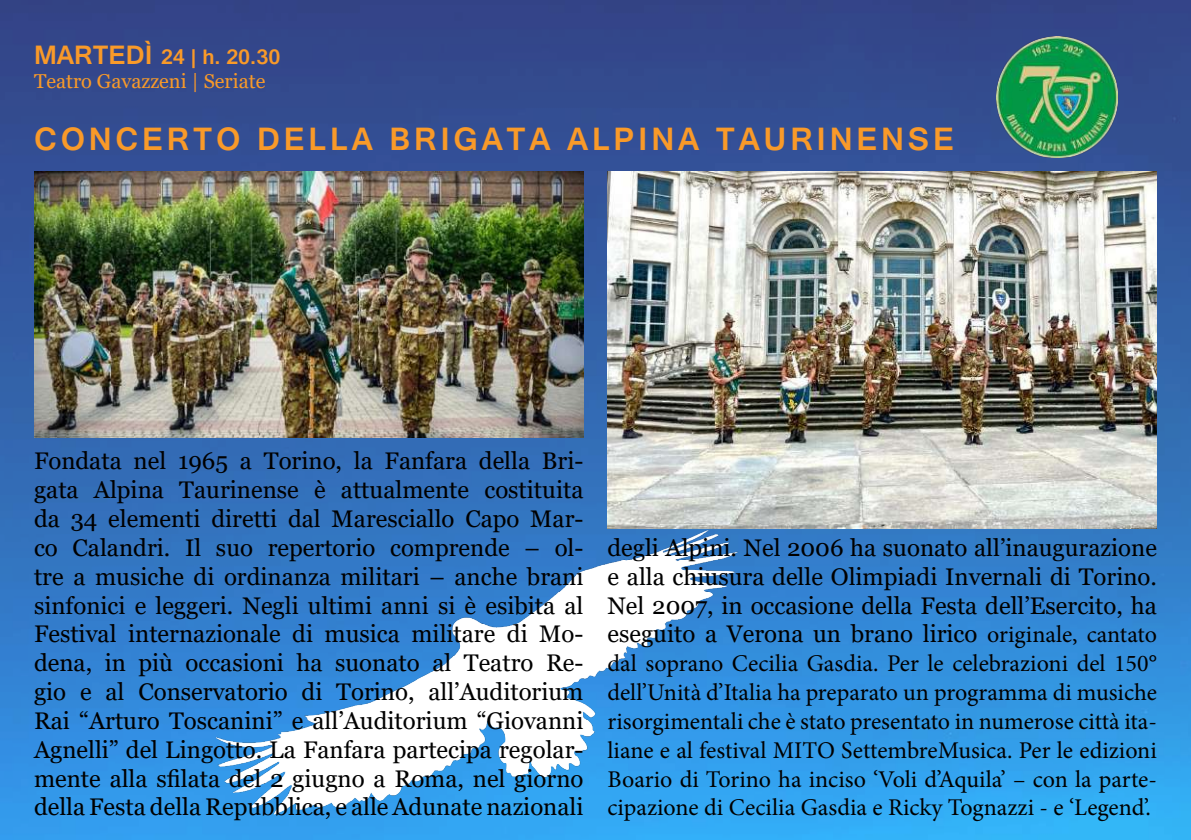
<style>
.page{position:relative;width:1191px;height:840px;background:#fff}
.page>*{position:absolute;margin:0;border:0;box-sizing:border-box;transform-origin:0 0}
.t1{font:700 34px "Gautami";letter-spacing:.11em;color:#f99a29}
.t2{font:24px/28.8px "Georgia";color:#000;text-align:justify}
.t3{font:24px/28.8px "Minion Pro";color:#000;text-align:justify}
.t4{font:700 22px "Gautami";color:#f99a29}
.t5{font:20px "Georgia";color:#f99a29}
.s1{font-size:28px}
.s2{font-family:"Minion Pro"}
</style>
<div class="page">
<img style="left:0;top:0;width:1191px;height:839px">
<img style="left:194px;top:528px;width:572px;height:286px">
<img style="left:996px;top:37px;width:121px;height:120px">
<img style="left:34px;top:171px;width:549px;height:266px">
<img style="left:607px;top:171px;width:550px;height:357px">
<p class="t4" style="left:34px;top:43px;width:248px"><span class="s1">MARTEDÌ</span> 24 | h. 20.30</p>
<p class="t5" style="left:34px;top:69px;width:233px">Teatro Gavazzeni | Seriate</p>
<h1 class="t1" style="left:34px;top:118px;width:921px">CONCERTO DELLA BRIGATA ALPINA TAURINENSE</h1>
<p class="t2" style="left:34px;top:447px;width:551px">Fondata nel 1965 a Torino, la Fanfara della Bri&shy;gata Alpina Taurinense è attualmente costituita da 34 elementi diretti dal Maresciallo Capo Mar&shy;co Calandri. Il suo repertorio comprende – ol&shy;tre a musiche di ordinanza militari – anche brani sinfonici e leggeri. Negli ultimi anni si è esibita al Festival internazionale di musica militare di Mo&shy;dena, in più occasioni ha suonato al Teatro Re&shy;gio e al Conservatorio di Torino, all’Auditorium Rai “Arturo Toscanini” e all’Auditorium “Giovanni Agnelli” del Lingotto. La Fanfara partecipa regolar&shy;mente alla sfilata del 2 giugno a Roma, nel giorno della Festa della Repubblica, e alle Adunate nazionali</p>
<p class="t2" style="left:607px;top:533px;width:551px">degli Alpini. Nel 2006 ha suonato all’inaugurazione e alla chiusura delle Olimpiadi Invernali di Torino.<br>Nel 2007, in occasione della Festa dell’Esercito, ha eseguito a Verona un brano lirico <span class="s2">originale, cantato</span></p>
<p class="t3" style="left:607px;top:649px;width:551px">dal soprano Cecilia Gasdia. Per le celebrazioni del 150° dell’Unità d’Italia ha preparato un programma di musiche risorgimentali che è stato presentato in numerose città ita&shy;liane e al festival MITO SettembreMusica. Per le edizioni Boario di Torino ha inciso ‘Voli d’Aquila’ – con la parte&shy;cipazione di Cecilia Gasdia e Ricky Tognazzi - e ‘Legend’.</p>
</div>
